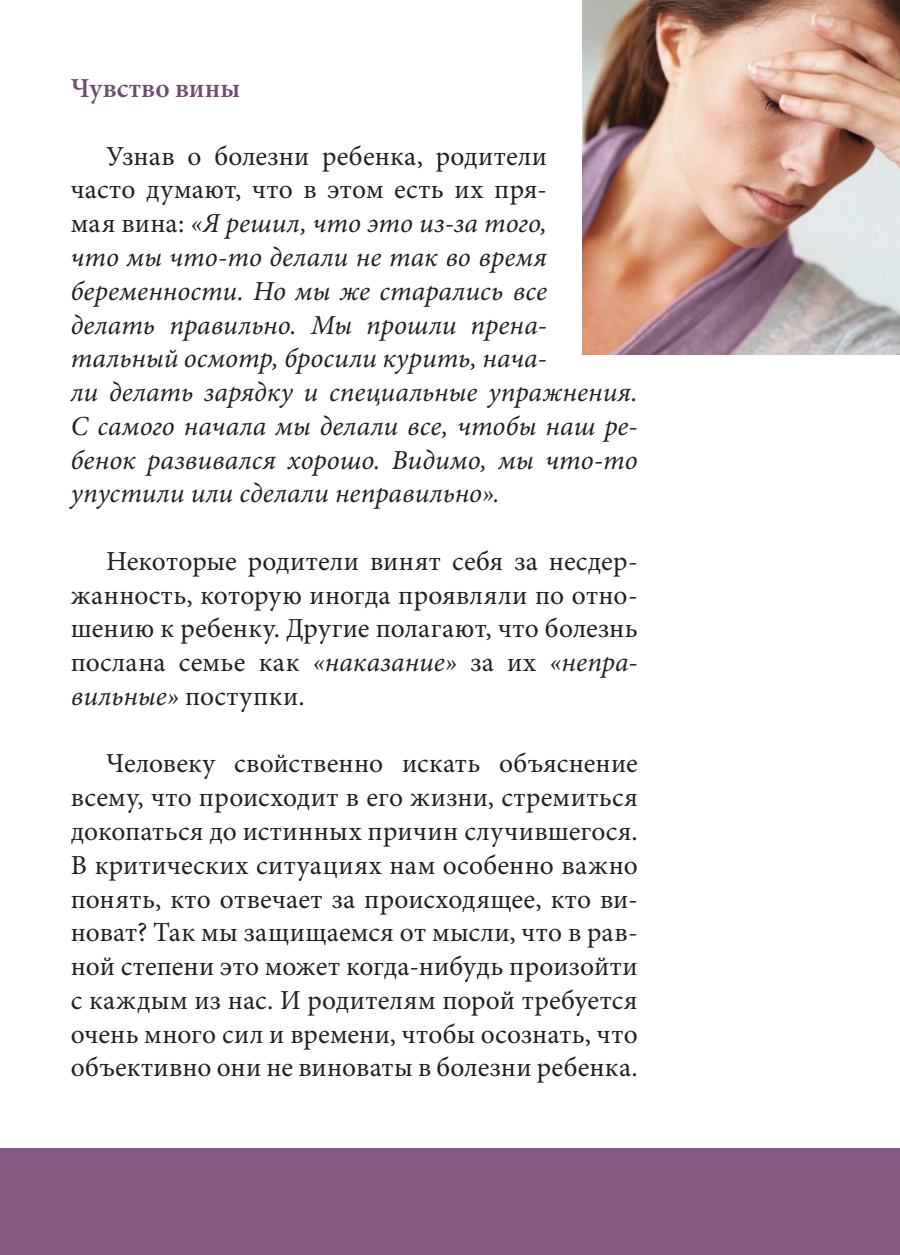
<style>
.page{position:relative;width:900px;height:1255px;background:#fff}
.page>*{position:absolute;margin:0;border:0;box-sizing:border-box;transform-origin:0 0}
.text{font:27.5px/33.8px "Minion Pro";letter-spacing:.01em;color:#231f20;text-align:justify}
.text-2{font:italic 27.5px/33.8px "Minion Pro";color:#231f20}
.text_oblozh{font:600 27.5px "Minion Pro";letter-spacing:.005em;color:#704d70}
.s1{font-style:normal}
.s2{font-style:italic}
</style>
<div class="page">
<div style="left:0;top:1148px;width:900px;height:106px;background:#825a81"></div>
<img style="left:582px;top:0;width:318px;height:354px">
<p class="text_oblozh" style="left:71px;top:69px;width:171px">Чувство вины</p>
<p class="text-2" style="left:71px;top:139px;width:568px;text-indent:35px"><span class="s1">Узнав о болезни ребенка, родители<br>часто думают, что в этом есть их пря-<br>мая вина:</span> «Я решил, что это из-за того,<br>что мы что-то делали не так во время беременности. Но мы же старались все делать правильно. Мы прошли прена&shy;тальный осмотр, бросили курить, нача-<br>ли делать зарядку и специальные упражнения.<br>С самого начала мы делали все, чтобы наш ре&shy;бенок развивался хорошо. Видимо, мы что-то упустили или сделали неправильно».</p>
<p class="text" style="left:71px;top:544px;width:568px;text-indent:35px">Некоторые родители винят себя за несдер&shy;жанность, которую иногда проявляли по отно&shy;шению к ребенку. Другие полагают, что болезнь послана семье как <span class="s2">«наказание»</span> за их <span class="s2">«непра&shy;вильные»</span> поступки.</p>
<p class="text" style="left:71px;top:747px;width:568px;text-indent:35px">Человеку свойственно искать объяснение всему, что происходит в его жизни, стремиться докопаться до истинных причин случившегося.<br>В критических ситуациях нам особенно важно понять, кто отвечает за происходящее, кто ви&shy;новат? Так мы защищаемся от мысли, что в рав&shy;ной степени это может когда-нибудь произойти с каждым из нас. И родителям порой требуется очень много сил и времени, чтобы осознать, что объективно они не виноваты в болезни ребенка.</p>
</div>
